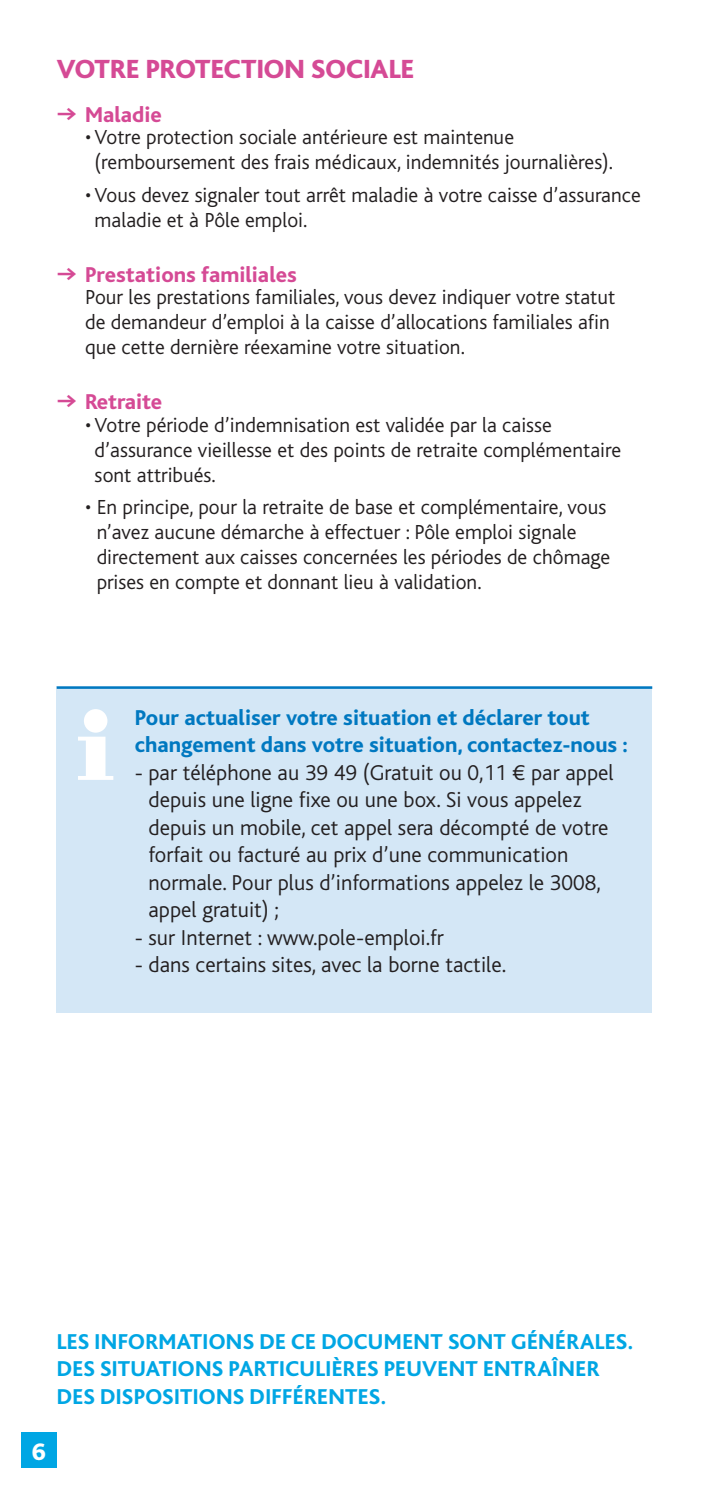
<style>
.page{position:relative;width:709px;height:1489px;background:#fff}
.page>*{position:absolute;margin:0;border:0;box-sizing:border-box;transform-origin:0 0}
.SOUS-TITRE{font:800 27.5px "Bliss";color:#d54a95}
.t1{font:800 25px "Bliss";color:#fff}
.TEXTE_ENCADRÉ_2_BLEU{font:300 22.5px/27.5px "Bliss";color:#231f20}
.TITRE_DU_DOCUMENT{font:800 22.5px/27.5px "Bliss";letter-spacing:.015em;color:#00a6e4}
.TEXTE_ENCADRÉ_2_BLEU-2{font:800 22.5px/27.5px "Bliss";color:#0078c0}
.INTERTITRE{font:800 22.5px "Bliss";color:#d54a95}
.TEXTE_COURANT_RET_4M{font:300 21.25px/25px "Bliss";color:#231f20}
.s1{font-family:"Executive";font-weight:700}
</style>
<div class="page">
<div style="left:21px;top:1431px;width:36px;height:36px;background:#00a6e4"></div>
<div style="left:57px;top:686px;width:595px;height:326px;background:#d4e7f6"></div>
<hr style="left:57px;top:686px;width:595px;height:2px;background:#0078c0">
<div style="left:84px;top:709px;width:23px;height:23px;background:#fff;border-radius:50%"></div>
<svg style="left:78px;top:736px;width:35px;height:43px"></svg>
<p class="SOUS-TITRE" style="left:57px;top:54px;width:359px">VOTRE PROTECTION SOCIALE</p>
<p class="INTERTITRE" style="left:57px;top:103px;width:107px"><span class="s1">→</span> Maladie</p>
<p class="TEXTE_COURANT_RET_4M" style="left:95px;top:125px;width:520px;text-indent:-9px">• Votre protection sociale antérieure est maintenue (remboursement des frais médicaux, indemnités journalières).</p>
<p class="TEXTE_COURANT_RET_4M" style="left:95px;top:182px;width:548px;text-indent:-9px">• Vous devez signaler tout arrêt maladie à votre caisse d’assurance maladie et à Pôle emploi.</p>
<p class="INTERTITRE" style="left:57px;top:262px;width:242px"><span class="s1">→</span> Prestations familiales</p>
<p class="TEXTE_COURANT_RET_4M" style="left:85px;top:285px;width:532px">Pour les prestations familiales, vous devez indiquer votre statut de demandeur d’emploi à la caisse d’allocations familiales afin que cette dernière réexamine votre situation.</p>
<p class="INTERTITRE" style="left:57px;top:390px;width:107px"><span class="s1">→</span> Retraite</p>
<p class="TEXTE_COURANT_RET_4M" style="left:95px;top:412px;width:528px;text-indent:-9px">• Votre période d’indemnisation est validée par la caisse d’assurance vieillesse et des points de retraite complémentaire sont attribués.</p>
<p class="TEXTE_COURANT_RET_4M" style="left:97px;top:494px;width:515px;text-indent:-12px">• En principe, pour la retraite de base et complémentaire, vous n’avez aucune démarche à effectuer : Pôle emploi signale directement aux caisses concernées les périodes de chômage prises en compte et donnant lieu à validation.</p>
<p class="TEXTE_ENCADRÉ_2_BLEU-2" style="left:135px;top:704px;width:495px">Pour actualiser votre situation et déclarer tout changement dans votre situation, contactez-nous :</p>
<p class="TEXTE_ENCADRÉ_2_BLEU" style="left:148px;top:759px;width:466px;text-indent:-14px">- par téléphone au 39 49 (Gratuit ou 0,11 € par appel depuis une ligne fixe ou une box. Si vous appelez depuis un mobile, cet appel sera décompté de votre forfait ou facturé au prix d’une communication normale. Pour plus d’informations appelez le 3008, appel gratuit) ;</p>
<p class="TEXTE_ENCADRÉ_2_BLEU" style="left:135px;top:924px;width:311px">- sur Internet : www.pole-emploi.fr</p>
<p class="TEXTE_ENCADRÉ_2_BLEU" style="left:135px;top:951px;width:373px">- dans certains sites, avec la borne tactile.</p>
<p class="TITRE_DU_DOCUMENT" style="left:57px;top:1328px;width:578px">LES INFORMATIONS DE CE DOCUMENT SONT GÉNÉRALES.</p>
<p class="TITRE_DU_DOCUMENT" style="left:57px;top:1355px;width:544px">DES SITUATIONS PARTICULIÈRES PEUVENT ENTRAÎNER<br>DES DISPOSITIONS DIFFÉRENTES.</p>
<p class="t1" style="left:32px;top:1438px;width:16px">6</p>
</div>
